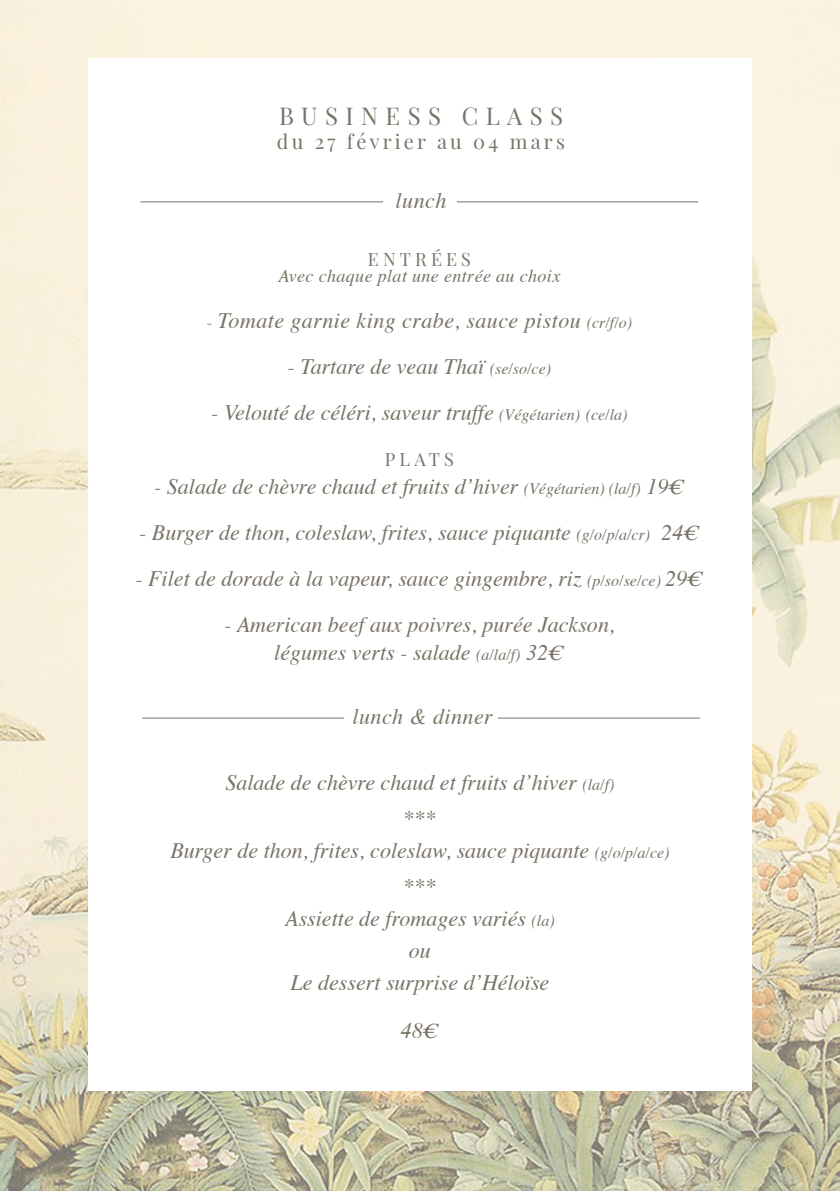
<style>
.page{position:relative;width:840px;height:1191px;background:#fff}
.page>*{position:absolute;margin:0;border:0;box-sizing:border-box;transform-origin:0 0}
.t1{font:24px "Playfair Display";letter-spacing:.31em;color:#797366}
.t2{font:italic 22px/36px "Times";color:#797366;text-align:center}
.t3{font:italic 22px "Times";letter-spacing:.02em;color:#797366}
.t4{font:20px "Playfair Display";letter-spacing:.16em;color:#797366}
.t5{font:italic 18px "Times";letter-spacing:.02em;color:#797366}
.t6{font:18px "Playfair Display";letter-spacing:.23em;color:#797366}
.s1{font-size:18px}
.s2{font-size:16px}
</style>
<div class="page">
<img style="left:0;top:0;width:839px;height:1191px">
<div style="left:88px;top:59px;width:663px;height:1032px;background:#fff"></div>
<hr style="left:142px;top:717px;width:202px;height:1px;background:#797366">
<hr style="left:497px;top:717px;width:202px;height:1px;background:#797366">
<hr style="left:456px;top:201px;width:241px;height:1px;background:#797366">
<hr style="left:140px;top:201px;width:243px;height:1px;background:#797366">
<p class="t1" style="left:279px;top:101px;width:285px">BUSINESS CLASS</p>
<p class="t4" style="left:277px;top:129px;width:289px">du 27 février au 04 mars</p>
<p class="t2" style="left:395px;top:181px;width:52px">lunch</p>
<p class="t6" style="left:368px;top:247px;width:91px">Entrées</p>
<p class="t5" style="left:278px;top:260px;width:283px">Avec chaque plat une entrée au choix</p>
<p class="t3" style="left:206px;top:301px;width:427px"><span class="s1">-</span> Tomate garnie king crabe, sauce pistou <span class="s2">(cr/f/o)</span></p>
<p class="t2" style="left:287px;top:347px;width:265px">- Tartare de veau Thaï <span class="s2">(se/so/ce)</span></p>
<p class="t2" style="left:211px;top:393px;width:417px">- Velouté de céléri, saveur truffe <span class="s2">(Végétarien) (ce/la)</span></p>
<p class="t6" style="left:385px;top:447px;width:68px">Pla ts</p>
<p class="t2" style="left:154px;top:467px;width:532px">- Salade de chèvre chaud et fruits d’hiver <span class="s2">(Végétarien) (la/f)</span> 19€</p>
<p class="t2" style="left:139px;top:513px;width:562px">- Burger de thon, coleslaw, frites, sauce piquante <span class="s2">(g/o/p/a/cr)</span> 24€</p>
<p class="t2" style="left:135px;top:559px;width:569px">- Filet de dorade à la vapeur, sauce gingembre, riz <span class="s2">(p/so/se/ce)</span> 29€</p>
<p class="t2" style="left:224px;top:609px;width:391px;line-height:28px">- American beef aux poivres, purée Jackson, légumes verts - salade <span class="s2">(a/la/f)</span> 32€</p>
<p class="t3" style="left:352px;top:697px;width:142px">lunch &amp; dinner</p>
<p class="t2" style="left:225px;top:763px;width:390px">Salade de chèvre chaud et fruits d’hiver <span class="s2">(la/f) </span>***</p>
<p class="t2" style="left:170px;top:831px;width:500px">Burger de thon, frites, coleslaw, sauce piquante <span class="s2">(g/o/p/a/ce) </span>***</p>
<p class="t2" style="left:285px;top:901px;width:271px;line-height:32px">Assiette de fromages variés <span class="s2">(la) </span>ou<br>Le dessert surprise d’Héloïse</p>
<p class="t2" style="left:400px;top:1011px;width:40px">48€</p>
</div>
